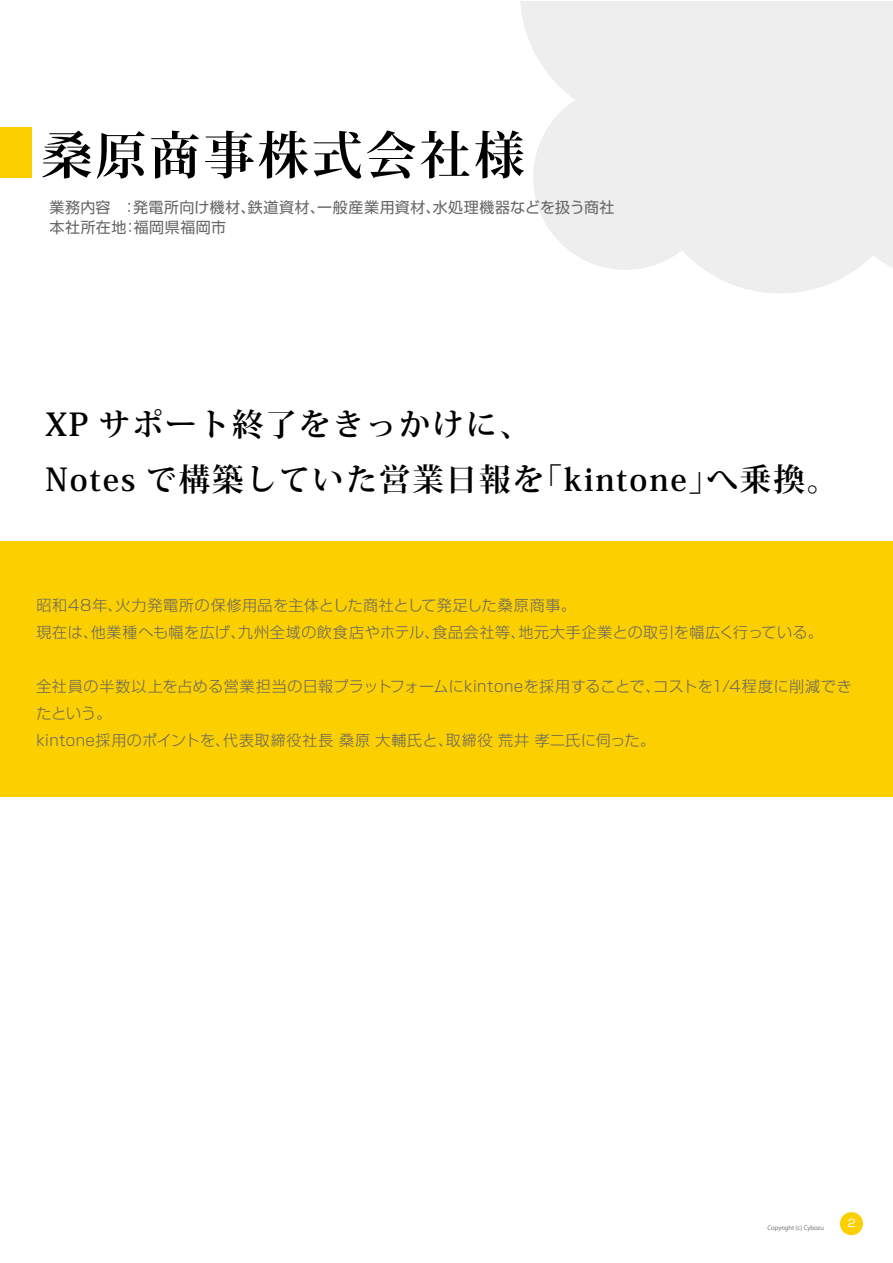
<style>
.page{position:relative;width:893px;height:1263px;background:#fff}
.page>*{position:absolute;margin:0;border:0;box-sizing:border-box;transform-origin:0 0}
.t1{font:700 51px "Koz Min Pr 6 N";letter-spacing:.06em;color:#000}
.t2{font:700 31.5px/55.5px "Koz Min Pr 6 N";letter-spacing:.06em;color:#000}
.t3{font:300 15px/27px "Shin Go";letter-spacing:.03em;color:#666}
.t4{font:15px/19.5px "Shin Go";letter-spacing:.03em;color:#666}
.t5{font:10.5px "Shin Go";color:#fff}
.t6{font:6px "Koz Go Pr 6 N";color:#666}
</style>
<div class="page">
<div style="left:0;top:542px;width:893px;height:255px;background:#fccf00"></div>
<svg style="left:520px;top:2px;width:373px;height:291px;background:#f0f0f1"></svg>
<div style="left:840px;top:1212px;width:23px;height:23px;background:#fccf00;border-radius:50%"></div>
<div style="left:0;top:127px;width:31px;height:50px;background:#fccf00"></div>
<h1 class="t1" style="left:41px;top:127px;width:485px">桑原商事株式会社様</h1>
<p class="t4" style="left:50px;top:197px;width:567px">業務内容　：発電所向け機材、鉄道資材、一般産業用資材、水処理機器などを扱う商社本社所在地：福岡県福岡市</p>
<h2 class="t2" style="left:45px;top:397px;width:794px">XP サポート終了をきっかけに、<br>Notes で構築していた営業日報を「kintone」へ乗換。</h2>
<p class="t3" style="left:36px;top:591px;width:788px">昭和48年、火力発電所の保修用品を主体とした商社として発足した桑原商事。<br>現在は、他業種へも幅を広げ、九州全域の飲食店やホテル、食品会社等、地元大手企業との取引を幅広く行っている。</p>
<p class="t3" style="left:36px;top:672px;width:817px">全社員の半数以上を占める営業担当の日報プラットフォームにkintoneを採用することで、コストを1/4程度に削減できたという。<br>kintone採用のポイントを、代表取締役社長 桑原 大輔氏と、取締役 荒井 孝二氏に伺った。</p>
<p class="t6" style="left:767px;top:1224px;width:58px">Copyright (c) Cybozu</p>
<p class="t5" style="left:848px;top:1216px;width:9px">2</p>
</div>
